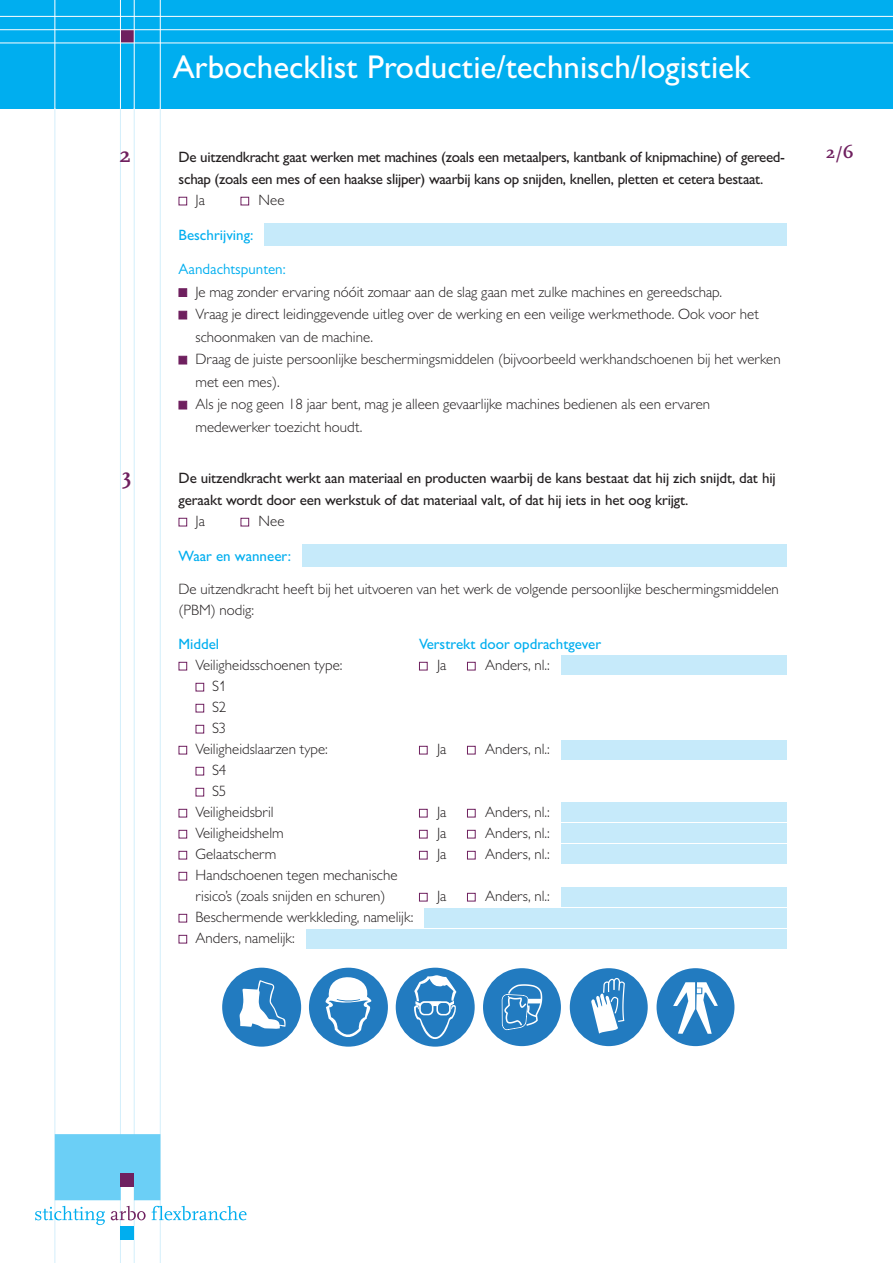
<style>
.page{position:relative;width:893px;height:1263px;background:#fff}
.page>*{position:absolute;margin:0;border:0;box-sizing:border-box;transform-origin:0 0}
.t1{font:500 33px "Gill Sans MT Pro";color:#fff}
.t2{font:700 22.5px "Scala";color:#6f205f}
.t3{font:700 18px "Scala";color:#6f205f}
.t4{font:300 15px/22.5px "Gill Sans MT Pro";color:#231f20}
.t5{font:500 15px/22.5px "Gill Sans MT Pro";letter-spacing:-.02em;color:#231f20}
.t6{font:500 15px "Gill Sans MT Pro";color:#00aeef}
.t7{font:15px "Gill Sans MT Pro";color:#00aeef}
.s1{font-size:22.5px}
</style>
<div class="page">
<div style="left:0;top:0;width:893px;height:108px;background:#00aeef"></div>
<div style="left:120px;top:30px;width:14px;height:13px;background:#6f205f"></div>
<hr style="left:0;top:43px;width:893px;height:1px;background:#fff">
<hr style="left:0;top:29px;width:893px;height:1px;background:#fff">
<hr style="left:0;top:16px;width:893px;height:1px;background:#fff">
<hr style="left:160px;top:0;width:1px;height:108px;background:#fff">
<hr style="left:120px;top:0;width:1px;height:108px;background:#fff">
<hr style="left:54px;top:0;width:1px;height:108px;background:#fff">
<hr style="left:134px;top:0;width:1px;height:108px;background:#fff">
<hr style="left:160px;top:108px;width:1px;height:1155px;background:#d4effb">
<hr style="left:120px;top:108px;width:1px;height:1155px;background:#d4effb">
<hr style="left:54px;top:108px;width:1px;height:1155px;background:#d4effb">
<hr style="left:134px;top:108px;width:1px;height:1155px;background:#d4effb">
<svg style="left:35px;top:1206px;width:70px;height:19px"></svg>
<svg style="left:111px;top:1206px;width:35px;height:14px"></svg>
<svg style="left:152px;top:1206px;width:95px;height:14px"></svg>
<div style="left:55px;top:1134px;width:105px;height:66px;background:#6bcff6"></div>
<div style="left:121px;top:1174px;width:13px;height:13px;background:#6f205f"></div>
<div style="left:121px;top:1227px;width:13px;height:13px;background:#00aeef"></div>
<div style="left:179px;top:197px;width:8px;height:8px;border:1px solid #6f205f"></div>
<div style="left:241px;top:197px;width:8px;height:8px;border:1px solid #6f205f"></div>
<div style="left:179px;top:288px;width:8px;height:9px;background:#6f205f;border:1px solid #6f205f"></div>
<div style="left:179px;top:311px;width:8px;height:8px;background:#6f205f;border:1px solid #6f205f"></div>
<div style="left:179px;top:356px;width:8px;height:8px;background:#6f205f;border:1px solid #6f205f"></div>
<div style="left:179px;top:401px;width:8px;height:8px;background:#6f205f;border:1px solid #6f205f"></div>
<div style="left:179px;top:518px;width:8px;height:8px;border:1px solid #6f205f"></div>
<div style="left:241px;top:518px;width:8px;height:8px;border:1px solid #6f205f"></div>
<div style="left:179px;top:662px;width:8px;height:8px;border:1px solid #6f205f"></div>
<div style="left:419px;top:662px;width:9px;height:8px;border:1px solid #6f205f"></div>
<div style="left:467px;top:662px;width:9px;height:8px;border:1px solid #6f205f"></div>
<div style="left:196px;top:683px;width:8px;height:8px;border:1px solid #6f205f"></div>
<div style="left:196px;top:704px;width:8px;height:8px;border:1px solid #6f205f"></div>
<div style="left:196px;top:725px;width:8px;height:8px;border:1px solid #6f205f"></div>
<div style="left:179px;top:746px;width:8px;height:8px;border:1px solid #6f205f"></div>
<div style="left:419px;top:746px;width:9px;height:8px;border:1px solid #6f205f"></div>
<div style="left:467px;top:746px;width:9px;height:8px;border:1px solid #6f205f"></div>
<div style="left:196px;top:767px;width:8px;height:8px;border:1px solid #6f205f"></div>
<div style="left:196px;top:788px;width:8px;height:8px;border:1px solid #6f205f"></div>
<div style="left:179px;top:809px;width:8px;height:8px;border:1px solid #6f205f"></div>
<div style="left:419px;top:809px;width:9px;height:8px;border:1px solid #6f205f"></div>
<div style="left:467px;top:809px;width:9px;height:8px;border:1px solid #6f205f"></div>
<div style="left:179px;top:830px;width:8px;height:8px;border:1px solid #6f205f"></div>
<div style="left:419px;top:830px;width:9px;height:8px;border:1px solid #6f205f"></div>
<div style="left:467px;top:830px;width:9px;height:8px;border:1px solid #6f205f"></div>
<div style="left:179px;top:851px;width:8px;height:8px;border:1px solid #6f205f"></div>
<div style="left:419px;top:851px;width:9px;height:8px;border:1px solid #6f205f"></div>
<div style="left:467px;top:851px;width:9px;height:8px;border:1px solid #6f205f"></div>
<div style="left:179px;top:872px;width:8px;height:8px;border:1px solid #6f205f"></div>
<div style="left:419px;top:893px;width:9px;height:8px;border:1px solid #6f205f"></div>
<div style="left:467px;top:893px;width:9px;height:8px;border:1px solid #6f205f"></div>
<div style="left:179px;top:914px;width:8px;height:8px;border:1px solid #6f205f"></div>
<div style="left:179px;top:935px;width:8px;height:8px;border:1px solid #6f205f"></div>
<div style="left:561px;top:802px;width:226px;height:20px;background:#c6eafa"></div>
<div style="left:561px;top:824px;width:226px;height:19px;background:#c6eafa"></div>
<div style="left:561px;top:887px;width:226px;height:20px;background:#c6eafa"></div>
<div style="left:424px;top:909px;width:363px;height:19px;background:#c6eafa"></div>
<div style="left:306px;top:930px;width:481px;height:19px;background:#c6eafa"></div>
<div style="left:561px;top:656px;width:226px;height:19px;background:#c6eafa"></div>
<div style="left:561px;top:740px;width:226px;height:19px;background:#c6eafa"></div>
<svg style="left:396px;top:968px;width:79px;height:79px"></svg>
<div style="left:657px;top:968px;width:77px;height:78px;background:#227bc0;border-radius:50%"></div>
<svg style="left:673px;top:982px;width:45px;height:52px"></svg>
<div style="left:570px;top:968px;width:78px;height:78px;background:#227bc0;border-radius:50%"></div>
<svg style="left:591px;top:978px;width:34px;height:56px"></svg>
<div style="left:483px;top:968px;width:78px;height:78px;background:#227bc0;border-radius:50%"></div>
<svg style="left:502px;top:984px;width:40px;height:47px"></svg>
<div style="left:222px;top:968px;width:79px;height:79px;background:#227bc0;border-radius:50%"></div>
<svg style="left:240px;top:980px;width:46px;height:49px"></svg>
<svg style="left:309px;top:968px;width:79px;height:79px"></svg>
<div style="left:561px;top:845px;width:226px;height:19px;background:#c6eafa"></div>
<div style="left:264px;top:223px;width:523px;height:23px;background:#c6eafa"></div>
<div style="left:302px;top:545px;width:485px;height:22px;background:#c6eafa"></div>
<h1 class="t1" style="left:173px;top:48px;width:578px">Arbochecklist Productie/technisch/logistiek</h1>
<h2 class="t2" style="left:119px;top:142px;width:13px">2</h2>
<p class="t5" style="left:179px;top:145px;width:608px">De uitzendkracht gaat werken met machines (zoals een metaalpers, kantbank of knipmachine) of gereed&shy;schap (zoals een mes of een haakse slijper) waarbij kans op snijden, knellen, pletten et cetera bestaat.</p>
<p class="t4" style="left:196px;top:189px;width:11px">Ja</p>
<p class="t4" style="left:259px;top:189px;width:27px">Nee</p>
<p class="t6" style="left:179px;top:226px;width:76px">Beschrijving:</p>
<p class="t7" style="left:179px;top:260px;width:109px">Aandachtspunten:</p>
<p class="t4" style="left:196px;top:280px;width:587px">Je mag zonder ervaring nóóit zomaar aan de slag gaan met zulke machines en gereedschap.<br>Vraag je direct leidinggevende uitleg over de werking en een veilige werkmethode. Ook voor het schoonmaken van de machine.<br>Draag de juiste persoonlijke beschermingsmiddelen (bijvoorbeeld werkhandschoenen bij het werken met een mes).<br>Als je nog geen 18 jaar bent, mag je alleen gevaarlijke machines bedienen als een ervaren medewerker toezicht houdt.</p>
<h2 class="t2" style="left:122px;top:463px;width:11px">3</h2>
<p class="t5" style="left:179px;top:466px;width:599px">De uitzendkracht werkt aan materiaal en producten waarbij de kans bestaat dat hij zich snijdt, dat hij geraakt wordt door een werkstuk of dat materiaal valt, of dat hij iets in het oog krijgt.</p>
<p class="t4" style="left:196px;top:510px;width:11px">Ja</p>
<p class="t4" style="left:259px;top:510px;width:27px">Nee</p>
<p class="t6" style="left:179px;top:547px;width:114px">Waar en wanneer:</p>
<p class="t4" style="left:179px;top:578px;width:602px;line-height:21px">De uitzendkracht heeft bij het uitvoeren van het werk de volgende persoonlijke beschermingsmiddelen (PBM) nodig:</p>
<p class="t6" style="left:179px;top:635px;width:42px">Middel</p>
<p class="t6" style="left:419px;top:635px;width:184px">Verstrekt door opdrachtgever</p>
<p class="t4" style="left:196px;top:654px;width:148px">Veiligheidsschoenen type:</p>
<p class="t4" style="left:437px;top:654px;width:11px">Ja</p>
<p class="t4" style="left:485px;top:654px;width:66px">Anders, nl.:</p>
<p class="t4" style="left:212px;top:675px;width:16px">S<span class="s1">1</span></p>
<p class="t4" style="left:212px;top:696px;width:16px">S2</p>
<p class="t4" style="left:212px;top:717px;width:16px">S3</p>
<p class="t4" style="left:196px;top:738px;width:134px">Veiligheidslaarzen type:</p>
<p class="t4" style="left:437px;top:738px;width:11px">Ja</p>
<p class="t4" style="left:485px;top:738px;width:66px">Anders, nl.:</p>
<p class="t4" style="left:212px;top:759px;width:16px">S4</p>
<p class="t4" style="left:212px;top:780px;width:16px">S5</p>
<p class="t4" style="left:196px;top:801px;width:80px">Veiligheidsbril</p>
<p class="t4" style="left:437px;top:801px;width:11px">Ja</p>
<p class="t4" style="left:485px;top:801px;width:66px">Anders, nl.:</p>
<p class="t4" style="left:196px;top:822px;width:90px">Veiligheidshelm</p>
<p class="t4" style="left:437px;top:822px;width:11px">Ja</p>
<p class="t4" style="left:485px;top:822px;width:66px">Anders, nl.:</p>
<p class="t4" style="left:196px;top:843px;width:82px">Gelaatscherm</p>
<p class="t4" style="left:437px;top:843px;width:11px">Ja</p>
<p class="t4" style="left:485px;top:843px;width:66px">Anders, nl.:</p>
<p class="t4" style="left:196px;top:865px;width:203px;line-height:21px">Handschoenen tegen mechanische risico’s (zoals snijden en schuren)</p>
<p class="t4" style="left:437px;top:885px;width:11px">Ja</p>
<p class="t4" style="left:485px;top:885px;width:66px">Anders, nl.:</p>
<p class="t4" style="left:196px;top:907px;width:219px;line-height:21px">Beschermende werkkleding, namelijk:<br>Anders, namelijk:</p>
<p class="t3" style="left:826px;top:142px;width:29px">2/6</p>
</div>
